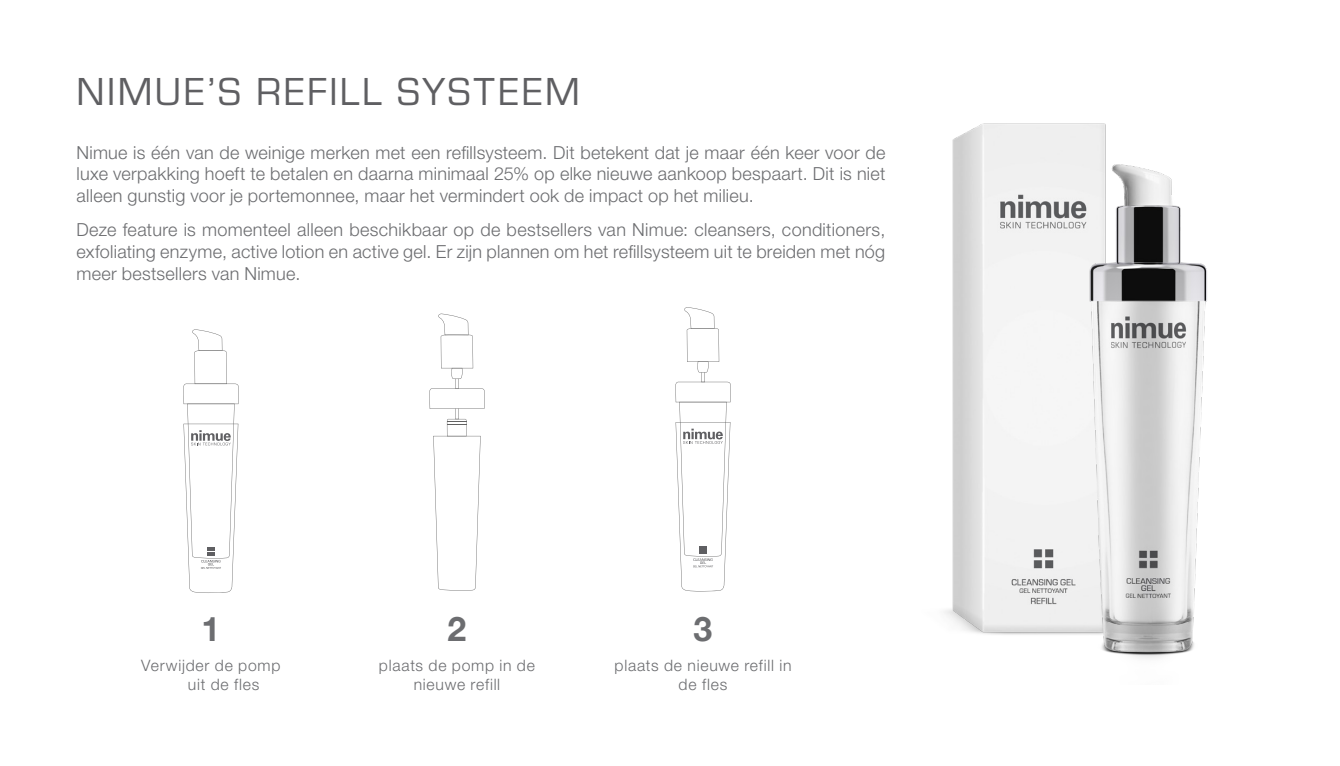
<style>
.page{position:relative;width:1340px;height:766px;background:#fff}
.page>*{position:absolute;margin:0;border:0;box-sizing:border-box;transform-origin:0 0}
.t1{font:40.5px "Eurostile";letter-spacing:.06em;color:#5f5f62}
.t2{font:700 33.75px "Helvetica Neue";color:#6c6d70}
.Paragraph_Style_1{font:300 18px/21.6px "Helvetica Neue LT Pro";letter-spacing:.015em;color:#6c6d70;text-align:justify}
.t3{font:300 15.75px/18.9px "Helvetica Neue LT Pro";letter-spacing:.05em;color:#6c6d70;text-align:center}
</style>
<div class="page">
<svg style="left:675px;top:307px;width:55px;height:284px"></svg>
<svg style="left:429px;top:313px;width:55px;height:277px"></svg>
<svg style="left:183px;top:329px;width:55px;height:264px"></svg>
<img style="left:944px;top:123px;width:162px;height:512px">
<img style="left:1080px;top:128px;width:127px;height:531px">
<p class="t1" style="left:77px;top:64px;width:505px">NIMUE’S REFILL SYSTEEM</p>
<p class="Paragraph_Style_1" style="left:77px;top:141px;width:810px">Nimue is één van de weinige merken met een refillsysteem. Dit betekent dat je maar één keer voor de luxe verpakking hoeft te betalen en daarna minimaal 25% op elke nieuwe aankoop bespaart. Dit is niet alleen gunstig voor je portemonnee, maar het vermindert ook de impact op het milieu.</p>
<p class="Paragraph_Style_1" style="left:77px;top:219px;width:810px">Deze feature is momenteel alleen beschikbaar op de bestsellers van Nimue: cleansers, conditioners, exfoliating enzyme, active lotion en active gel. Er zijn plannen om het refillsysteem uit te breiden met nóg meer bestsellers van Nimue.</p>
<p class="t2" style="left:201px;top:602px;width:20px">1</p>
<p class="t3" style="left:188px;top:655px;width:94px;text-align:left;text-indent:-47px">Verwijder de pomp uit de fles</p>
<p class="t2" style="left:447px;top:602px;width:20px">2</p>
<p class="t3" style="left:379px;top:655px;width:157px">plaats de pomp in de nieuwe refill</p>
<p class="t2" style="left:693px;top:602px;width:20px">3</p>
<p class="t3" style="left:614px;top:655px;width:178px">plaats de nieuwe refill in de fles</p>
</div>
